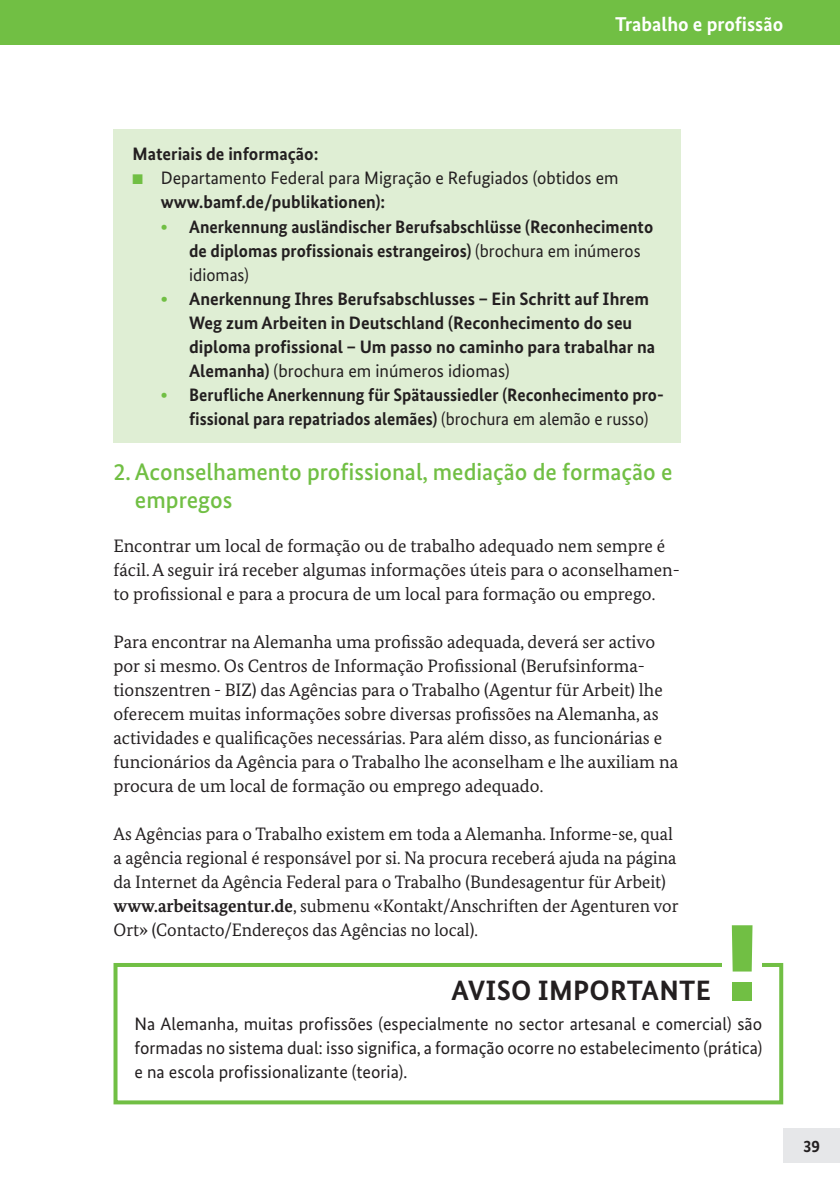
<style>
.page{position:relative;width:840px;height:1191px;background:#fff}
.page>*{position:absolute;margin:0;border:0;box-sizing:border-box;transform-origin:0 0}
.Hinweis_neu{font:700 28px "Bundes Sans";letter-spacing:.01em;color:#231f20}
.H3_grün{font:500 24px/28px "Bundes Sans";color:#71bf44}
.t1{font:700 20px "Bundes Sans";color:#fff}
.Copy{font:18px/24px "Bundes Serif";color:#231f20}
.Infokasteb_Head{font:700 18px/24px "Bundes Sans";color:#231f20}
.Tipp_Body{font:18px/24px "Bundes Sans";color:#231f20}
.Infokasteb_Head-2{font:700 18px/24px "Bundes Sans";color:#231f20;scale:.96 1}
.t2{font:700 17px "Bundes Sans";color:#231f20}
.s1{font-weight:700}
.s2{color:#71bf44}
.s3{font-weight:400}
</style>
<div class="page">
<div style="left:782px;top:1128px;width:57px;height:34px;background:#e6e7e9"></div>
<div style="left:0;top:0;width:839px;height:44px;background:#71bf44"></div>
<div style="left:113px;top:130px;width:567px;height:313px;background:#dfeed4"></div>
<div style="left:113px;top:963px;width:669px;height:141px;border:4px solid #71bf44"></div>
<div style="left:722px;top:925px;width:39px;height:75px;background:#fff"></div>
<svg style="left:731px;top:925px;width:21px;height:46px"></svg>
<div style="left:732px;top:982px;width:19px;height:19px;background:#71bf44"></div>
<p class="t1" style="left:614px;top:11px;width:169px">Trabalho e profissão</p>
<p class="Infokasteb_Head" style="left:132px;top:142px;width:187px">Materiais de informação:</p>
<p class="Tipp_Body" style="left:161px;top:166px;width:459px">Departamento Federal para Migração e Refugiados (obtidos em <span class="s1">www.bamf.de/publikationen):</span></p>
<p class="Infokasteb_Head" style="left:189px;top:214px;width:465px;text-indent:-28px"><span class="s2">•</span> Anerkennung ausländischer Berufsabschlüsse (Reconhecimento de diplomas profissionais estrangeiros) <span class="s3">(brochura em inúmeros idiomas)</span></p>
<p class="Infokasteb_Head" style="left:189px;top:286px;width:467px;text-indent:-28px"><span class="s2">•</span> Anerkennung Ihres Berufsabschlusses – Ein Schritt auf Ihrem Weg zum Arbeiten in Deutschland (Reconhecimento do seu diploma profissional – Um passo no caminho para trabalhar na Alemanha) <span class="s3">(brochura em inúmeros idiomas)</span></p>
<p class="Infokasteb_Head-2" style="left:189px;top:382px;width:495px;text-indent:-28px"><span class="s2">•</span> Berufliche Anerkennung für Spätaussiedler (Reconhecimento pro&shy;fissional para repatriados alemães) <span class="s3">(brochura em alemão e russo)</span></p>
<h2 class="H3_grün" style="left:135px;top:458px;width:538px;text-indent:-21px">2. Aconselhamento profissional, mediação de formação e empregos</h2>
<p class="Copy" style="left:113px;top:534px;width:567px">Encontrar um local de formação ou de trabalho adequado nem sempre é fácil. A seguir irá receber algumas informações úteis para o aconselhamen&shy;to profissional e para a procura de um local para formação ou emprego.</p>
<p class="Copy" style="left:113px;top:630px;width:565px">Para encontrar na Alemanha uma profissão adequada, deverá ser activo por si mesmo. Os Centros de Informação Profissional (Berufsinforma&shy;tionszentren - BIZ) das Agências para o Trabalho (Agentur für Arbeit) lhe oferecem muitas informações sobre diversas profissões na Alemanha, as actividades e qualificações necessárias. Para além disso, as funcionárias e funcionários da Agência para o Trabalho lhe aconselham e lhe auxiliam na procura de um local de formação ou emprego adequado.</p>
<p class="Copy" style="left:113px;top:822px;width:566px">As Agências para o Trabalho existem em toda a Alemanha. Informe-se, qual a agência regional é responsável por si. Na procura receberá ajuda na página da Internet da Agência Federal para o Trabalho (Bundesagentur für Arbeit) <span class="s1">www.arbeitsagentur.de</span>, submenu «Kontakt/Anschriften der Agenturen vor Ort» (Contacto/Endereços das Agências no local).</p>
<p class="Hinweis_neu" style="left:451px;top:973px;width:261px">AVISO IMPORTANTE</p>
<p class="Tipp_Body" style="left:134px;top:1011px;width:629px;text-align:justify">Na Alemanha, muitas profissões (especialmente no sector artesanal e comercial) são formadas no sistema dual: isso significa, a formação ocorre no estabelecimento (prática) e na escola profissionalizante (teoria).</p>
<p class="t2" style="left:802px;top:1135px;width:18px">39</p>
</div>
